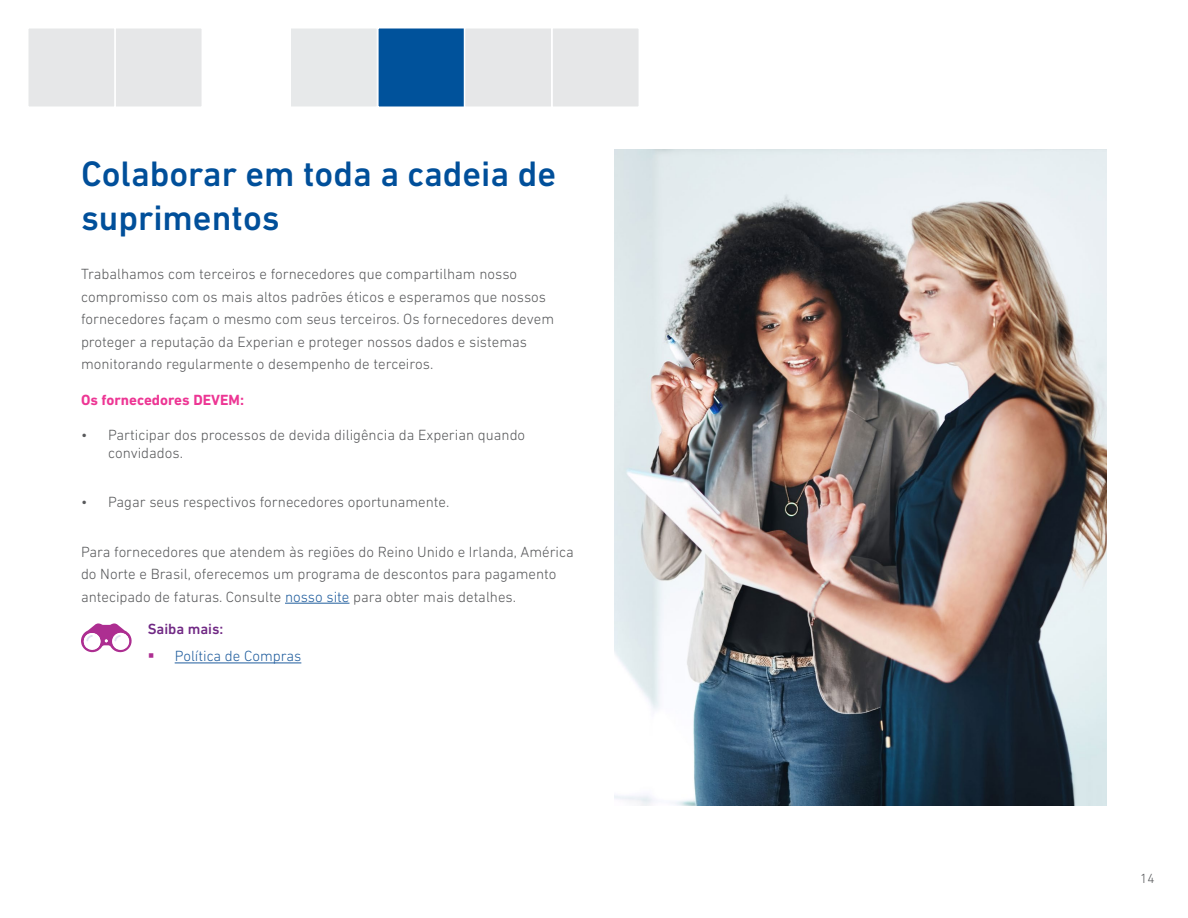
<style>
.page{position:relative;width:1188px;height:918px;background:#fff}
.page>*{position:absolute;margin:0;border:0;box-sizing:border-box;transform-origin:0 0}
.t1{font:500 36px/43.2px "DIN Next W1 G";color:#004f9a}
.t2{font:300 15px/22.5px "DIN Next W1 G";color:#58595b}
.t3{font:700 15px "DIN Next W1 G";color:#ed3694}
.t4{font:300 15px "DIN Next W1 G";color:#215e9e}
.t5{font:500 15px "DIN Next W1 G";color:#702884}
.t6{font:300 13.5px "DIN Next W1 G";color:#58595b}
.s1{color:#215e9e}
.s2{color:#ad2e91}
</style>
<div class="page">
<hr style="left:285px;top:603px;width:65px;height:1px;background:#215e9e">
<hr style="left:175px;top:663px;width:126px;height:1px;background:#215e9e">
<svg style="left:81px;top:623px;width:51px;height:30px"></svg>
<img style="left:614px;top:149px;width:493px;height:656px">
<div style="left:290px;top:27px;width:88px;height:81px;background:#e7e9ea;border:2px solid #fff"></div>
<div style="left:377px;top:27px;width:89px;height:81px;background:#00529b;border:2px solid #fff"></div>
<div style="left:464px;top:27px;width:88px;height:81px;background:#e6e7e8;border:2px solid #fff"></div>
<div style="left:551px;top:27px;width:89px;height:81px;background:#e6e7e8;border:2px solid #fff"></div>
<div style="left:114px;top:27px;width:89px;height:81px;background:#e6e7e8;border:2px solid #fff"></div>
<div style="left:27px;top:27px;width:89px;height:81px;background:#e6e7e8;border:2px solid #fff"></div>
<h1 class="t1" style="left:81px;top:152px;width:477px">Colaborar em toda a cadeia de suprimentos</h1>
<p class="t2" style="left:81px;top:263px;width:475px">Trabalhamos com terceiros e fornecedores que compartilham nosso compromisso com os mais altos padrões éticos e esperamos que nossos fornecedores façam o mesmo com seus terceiros. Os fornecedores devem proteger a reputação da Experian e proteger nossos dados e sistemas monitorando regularmente o desempenho de terceiros.</p>
<p class="t3" style="left:81px;top:391px;width:165px">Os fornecedores DEVEM:</p>
<p class="t2" style="left:108px;top:425px;width:419px;line-height:18px;text-indent:-27px">• Participar dos processos de devida diligência da Experian quando convidados.</p>
<p class="t2" style="left:81px;top:491px;width:370px">• Pagar seus respectivos fornecedores oportunamente.</p>
<p class="t2" style="left:81px;top:540px;width:494px">Para fornecedores que atendem às regiões do Reino Unido e Irlanda, América do Norte e Brasil, oferecemos um programa de descontos para pagamento antecipado de faturas. Consulte <span class="s1">nosso site</span> para obter mais detalhes.</p>
<p class="t5" style="left:148px;top:620px;width:77px">Saiba mais:</p>
<p class="t4" style="left:148px;top:648px;width:155px"><span class="s2">▪</span> Política de Compras</p>
<p class="t6" style="left:1140px;top:870px;width:16px">14</p>
</div>
